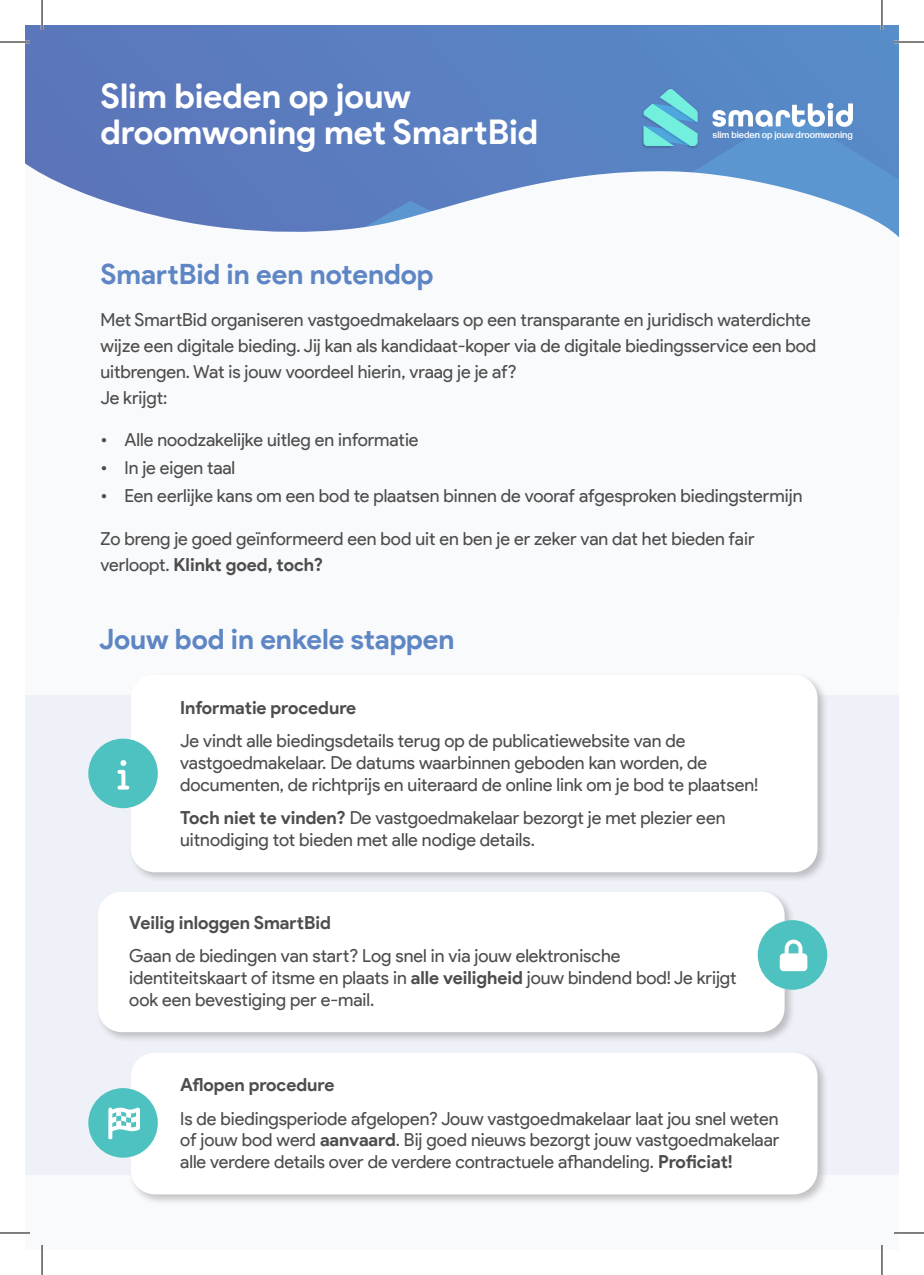
<style>
.page{position:relative;width:924px;height:1275px;background:#fff}
.page>*{position:absolute;margin:0;border:0;box-sizing:border-box;transform-origin:0 0}
.t1{font:700 34px/36px "Product Sans";letter-spacing:-.005em;color:#fff}
.t2{font:700 28px "Product Sans";color:#5e86c4}
.t3{font:18px/21.6px "Product Sans";letter-spacing:-.005em;color:#4d4d4d}
.t4{font:700 18px "Product Sans";letter-spacing:-.005em;color:#4d4d4d}
.t5{font:500 9.4px "Forma DJR Micro";color:#fff}
.s1{font-weight:700}
</style>
<div class="page">
<div style="left:25px;top:25px;width:873px;height:592px;background:#5a7fc0"></div>
<svg style="left:708px;top:111px;width:190px;height:52px;fill:#5b95cf"></svg>
<div style="left:25px;top:163px;width:873px;height:1087px;background:#f9fafc"></div>
<div style="left:25px;top:694px;width:873px;height:480px;background:#eff1f8"></div>
<svg style="left:642px;top:89px;width:56px;height:59px"></svg>
<svg style="left:712px;top:103px;width:140px;height:24px"></svg>
<div style="left:128px;top:672px;width:700px;height:211px;background:#231f20;opacity:.25"></div>
<div style="left:131px;top:674px;width:686px;height:198px;background:#fff;border-radius:24px"></div>
<div style="left:128px;top:1050px;width:700px;height:155px;background:#231f20;opacity:.25"></div>
<div style="left:131px;top:1052px;width:686px;height:142px;background:#fff;border-radius:24px"></div>
<div style="left:95px;top:889px;width:700px;height:154px;background:#231f20;opacity:.25"></div>
<div style="left:98px;top:891px;width:686px;height:141px;background:#fff;border-radius:24px"></div>
<div style="left:88px;top:738px;width:70px;height:70px;background:#4ec2c1;border-radius:50%"></div>
<svg style="left:117px;top:760px;width:12px;height:29px"></svg>
<div style="left:88px;top:1088px;width:70px;height:69px;background:#4ec2c1;border-radius:50%"></div>
<svg style="left:108px;top:1107px;width:32px;height:32px"></svg>
<div style="left:757px;top:920px;width:69px;height:69px;background:#4ec2c1;border-radius:50%"></div>
<svg style="left:779px;top:939px;width:28px;height:32px"></svg>
<hr style="left:0;top:41px;width:30px;height:2px;background:#fff">
<hr style="left:893px;top:41px;width:30px;height:2px;background:#fff">
<hr style="left:0;top:1231px;width:30px;height:3px;background:#fff">
<hr style="left:893px;top:1231px;width:30px;height:3px;background:#fff">
<hr style="left:41px;top:0;width:2px;height:30px;background:#fff">
<hr style="left:41px;top:1245px;width:2px;height:30px;background:#fff">
<hr style="left:880px;top:0;width:2px;height:30px;background:#fff">
<hr style="left:880px;top:1245px;width:2px;height:30px;background:#fff">
<hr style="left:0;top:42px;width:30px;height:1px;background:#000">
<hr style="left:893px;top:42px;width:30px;height:1px;background:#000">
<hr style="left:0;top:1232px;width:30px;height:1px;background:#000">
<hr style="left:893px;top:1232px;width:30px;height:1px;background:#000">
<hr style="left:42px;top:0;width:1px;height:30px;background:#000">
<hr style="left:42px;top:1245px;width:1px;height:30px;background:#000">
<hr style="left:881px;top:0;width:1px;height:30px;background:#000">
<hr style="left:881px;top:1245px;width:1px;height:30px;background:#000">
<p class="t1" style="left:100px;top:78px;width:439px">Slim bieden op jouw droomwoning met SmartBid</p>
<p class="t5" style="left:712px;top:129px;width:142px">slim bieden op jouw droomwoning</p>
<p class="t2" style="left:100px;top:257px;width:334px">SmartBid in een notendop</p>
<p class="t3" style="left:100px;top:307px;width:717px;line-height:26px">Met SmartBid organiseren vastgoedmakelaars op een transparante en juridisch waterdichte wijze een digitale bieding. Jij kan als kandidaat-koper via de digitale biedingsservice een bod uitbrengen. Wat is jouw voordeel hierin, vraag je je af?<br>Je krijgt:</p>
<p class="t3" style="left:100px;top:430px;width:319px">• Alle noodzakelijke uitleg en informatie</p>
<p class="t3" style="left:100px;top:458px;width:136px">• In je eigen taal</p>
<p class="t3" style="left:100px;top:486px;width:703px">• Een eerlijke kans om een bod te plaatsen binnen de vooraf afgesproken biedingstermijn</p>
<p class="t3" style="left:100px;top:525px;width:655px;line-height:26px">Zo breng je goed geïnformeerd een bod uit en ben je er zeker van dat het bieden fair verloopt. <span class="s1">Klinkt goed, toch?</span></p>
<p class="t2" style="left:99px;top:621px;width:357px">Jouw bod in enkele stappen</p>
<p class="t4" style="left:180px;top:696px;width:177px">Informatie procedure</p>
<p class="t3" style="left:180px;top:730px;width:579px">Je vindt alle biedingsdetails terug op de publicatiewebsite van de vastgoedmakelaar. De datums waarbinnen geboden kan worden, de documenten, de richtprijs en uiteraard de online link om je bod te plaatsen!</p>
<p class="t3" style="left:180px;top:807px;width:546px"><span class="s1">Toch niet te vinden?</span> De vastgoedmakelaar bezorgt je met plezier een uitnodiging tot bieden met alle nodige details.</p>
<p class="t4" style="left:129px;top:911px;width:203px">Veilig inloggen SmartBid</p>
<p class="t3" style="left:129px;top:945px;width:608px">Gaan de biedingen van start? Log snel in via jouw elektronische identiteitskaart of itsme en plaats in <span class="s1">alle veiligheid</span> jouw bindend bod! Je krijgt ook een bevestiging per e-mail.</p>
<p class="t4" style="left:180px;top:1073px;width:156px">Aflopen procedure</p>
<p class="t3" style="left:180px;top:1108px;width:600px;text-align:justify">Is de biedingsperiode afgelopen? Jouw vastgoedmakelaar laat jou snel weten of jouw bod werd <span class="s1">aanvaard</span>. Bij goed nieuws bezorgt jouw vastgoedmakelaar alle verdere details over de verdere contractuele afhandeling. <span class="s1">Proficiat!</span></p>
</div>
